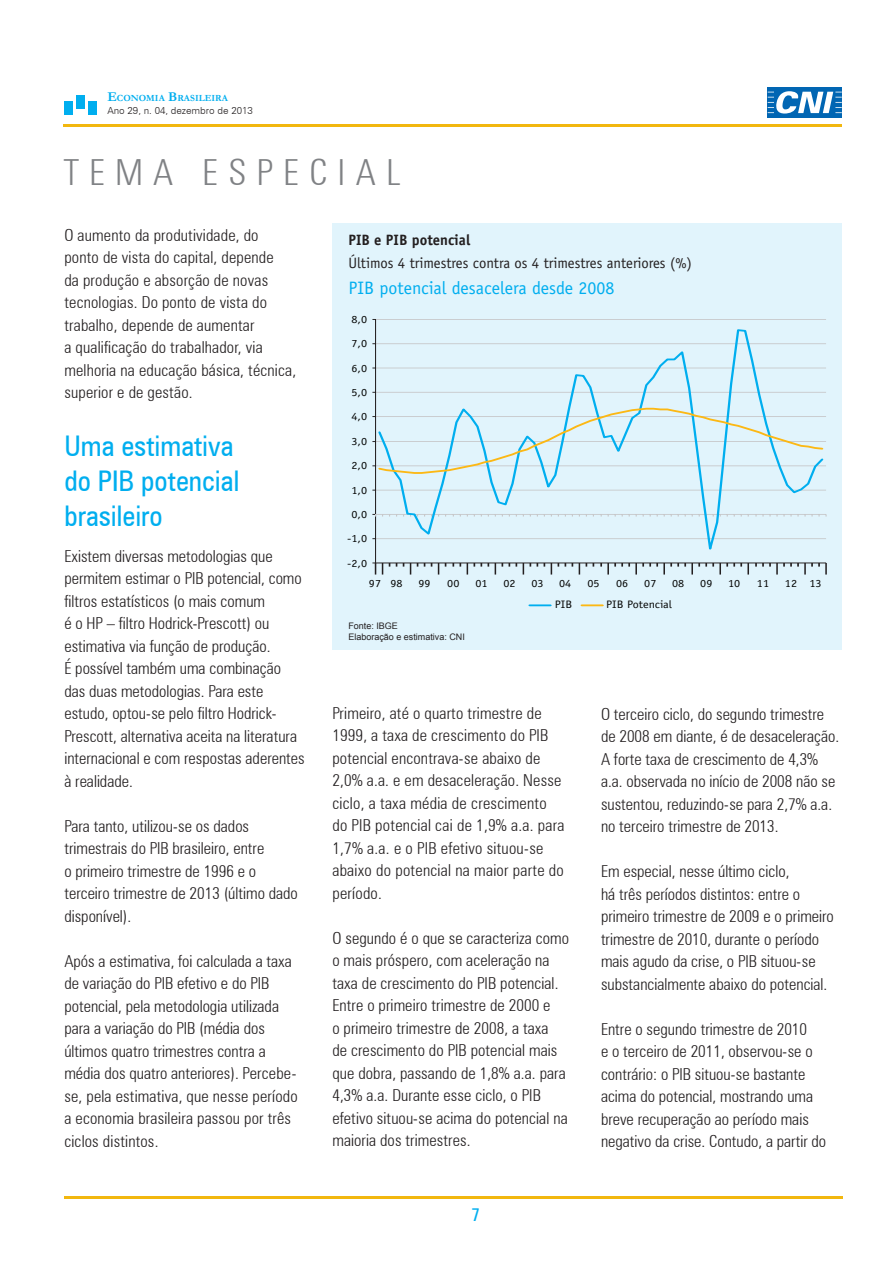
<style>
.page{position:relative;width:893px;height:1263px;background:#fff}
.page>*{position:absolute;margin:0;border:0;box-sizing:border-box;transform-origin:0 0}
.Titulo{font:300 condensed 36px "Zurich BT";letter-spacing:.29em;color:#808285}
.Sub_titulo{font:condensed 28.5px/35.2px "Zurich BT";color:#00aeef}
.t1{font:18px "Officina Sans";color:#00aeef}
.t2{font:condensed 18px "Zurich BT";color:#00aeef}
.corpo_geral{font:300 condensed 16.5px/22.5px "Zurich BT";color:#231f20}
.t3{font:15px "Officina Sans";color:#231f20}
.t4{font:700 15px "Officina Sans";color:#231f20}
.t5{font:10.8px "Officina Sans";color:#040504;scale:1.12 1}
.t6{font:300 9.75px "Zurich BT";color:#231f20}
.t7{font:700 9.45px "Garamond";color:#00aeef}
.t8{font:9px "Arial";color:#231f20}
.s1{font-size:13.5px}
</style>
<div class="page">
<hr style="left:64px;top:1196px;width:779px;height:3px;background:#f2b70f">
<hr style="left:64px;top:124px;width:778px;height:2px;background:#f2b70f">
<div style="left:768px;top:87px;width:74px;height:30px;background:#0166b3"></div>
<svg style="left:768px;top:91px;width:74px;height:23px"></svg>
<div style="left:64px;top:101px;width:9px;height:14px;background:#00aeef"></div>
<div style="left:76px;top:95px;width:9px;height:14px;background:#00aeef"></div>
<div style="left:88px;top:101px;width:9px;height:14px;background:#00aeef"></div>
<div style="left:332px;top:223px;width:510px;height:426px;background:#e1f4fc"></div>
<hr style="left:376px;top:563px;width:450px;height:1px;background:#231f20">
<hr style="left:376px;top:538px;width:450px;height:1px;background:#c7c8ca">
<hr style="left:376px;top:490px;width:450px;height:1px;background:#c7c8ca">
<hr style="left:376px;top:466px;width:450px;height:1px;background:#c7c8ca">
<hr style="left:376px;top:441px;width:450px;height:1px;background:#c7c8ca">
<hr style="left:376px;top:416px;width:450px;height:1px;background:#c7c8ca">
<hr style="left:376px;top:392px;width:450px;height:1px;background:#c7c8ca">
<hr style="left:376px;top:368px;width:450px;height:1px;background:#c7c8ca">
<hr style="left:376px;top:343px;width:450px;height:1px;background:#c7c8ca">
<hr style="left:376px;top:319px;width:450px;height:1px;background:#c7c8ca">
<hr style="left:375px;top:319px;width:1px;height:244px;background:#231f20">
<hr style="left:376px;top:514px;width:450px;height:1px;background:#c7c8ca">
<svg style="left:377px;top:329px;width:448px;height:221px"></svg>
<svg style="left:372px;top:407px;width:453px;height:68px"></svg>
<svg style="left:372px;top:563px;width:4px;height:11px"></svg>
<hr style="left:529px;top:604px;width:21px;height:2px;background:#00aeef">
<hr style="left:582px;top:604px;width:21px;height:2px;background:#fcb814">
<p class="t7" style="left:107px;top:92px;width:122px"><span class="s1">E</span>CONOMIA <span class="s1">B</span>RASILEIRA</p>
<p class="t6" style="left:107px;top:105px;width:147px">Ano 29, n. 04, dezembro de 2013</p>
<p class="Titulo" style="left:64px;top:150px;width:338px">TEMA ESPECIAL</p>
<p class="corpo_geral" style="left:64px;top:223px;width:233px">O aumento da produtividade, do ponto de vista do capital, depende<br>da produção e absorção de novas tecnologias. Do ponto de vista do trabalho, depende de aumentar<br>a qualificação do trabalhador, via melhoria na educação básica, técnica, superior e de gestão.</p>
<p class="Sub_titulo" style="left:64px;top:428px;width:176px">Uma estimativa do PIB potencial brasileiro</p>
<p class="corpo_geral" style="left:64px;top:544px;width:242px">Existem diversas metodologias que permitem estimar o PIB potencial, como filtros estatísticos (o mais comum<br>é o HP – filtro Hodrick-Prescott) ou estimativa via função de produção.<br>É possível também uma combinação das duas metodologias. Para este estudo, optou-se pelo filtro Hodrick-Prescott, alternativa aceita na literatura internacional e com respostas aderentes à realidade.</p>
<p class="corpo_geral" style="left:64px;top:814px;width:235px">Para tanto, utilizou-se os dados trimestrais do PIB brasileiro, entre<br>o primeiro trimestre de 1996 e o terceiro trimestre de 2013 (último dado disponível).</p>
<p class="corpo_geral" style="left:64px;top:949px;width:235px">Após a estimativa, foi calculada a taxa de variação do PIB efetivo e do PIB potencial, pela metodologia utilizada para a variação do PIB (média dos últimos quatro trimestres contra a média dos quatro anteriores). Percebe&shy;se, pela estimativa, que nesse período a economia brasileira passou por três ciclos distintos.</p>
<p class="t4" style="left:348px;top:231px;width:123px">PIB e PIB potencial</p>
<p class="t3" style="left:348px;top:254px;width:345px">Últimos 4 trimestres contra os 4 trimestres anteriores (%)</p>
<p class="t1" style="left:348px;top:277px;width:268px">PIB potencial desacelera desde 2008</p>
<p class="t5" style="left:351px;top:313px;width:16px">8,0</p>
<p class="t5" style="left:351px;top:337px;width:16px">7,0</p>
<p class="t5" style="left:351px;top:362px;width:16px">6,0</p>
<p class="t5" style="left:351px;top:386px;width:16px">5,0</p>
<p class="t5" style="left:351px;top:410px;width:16px">4,0</p>
<p class="t5" style="left:351px;top:435px;width:16px">3,0</p>
<p class="t5" style="left:351px;top:459px;width:16px">2,0</p>
<p class="t5" style="left:351px;top:484px;width:16px">1,0</p>
<p class="t5" style="left:351px;top:508px;width:16px">0,0</p>
<p class="t5" style="left:347px;top:532px;width:19px">-1,0</p>
<p class="t5" style="left:347px;top:556px;width:19px">-2,0</p>
<p class="t5" style="left:369px;top:577px;width:32px">97 98</p>
<p class="t5" style="left:419px;top:577px;width:12px">99</p>
<p class="t5" style="left:447px;top:577px;width:12px">00</p>
<p class="t5" style="left:475px;top:577px;width:12px">01</p>
<p class="t5" style="left:503px;top:577px;width:12px">02</p>
<p class="t5" style="left:531px;top:577px;width:12px">03</p>
<p class="t5" style="left:559px;top:577px;width:12px">04</p>
<p class="t5" style="left:587px;top:577px;width:12px">05</p>
<p class="t5" style="left:616px;top:577px;width:12px">06</p>
<p class="t5" style="left:644px;top:577px;width:12px">07</p>
<p class="t5" style="left:672px;top:577px;width:12px">08</p>
<p class="t5" style="left:700px;top:577px;width:12px">09</p>
<p class="t5" style="left:728px;top:577px;width:12px">10</p>
<p class="t5" style="left:757px;top:577px;width:12px">11</p>
<p class="t5" style="left:785px;top:577px;width:34px">12 13</p>
<p class="t5" style="left:555px;top:598px;width:17px">PIB</p>
<p class="t5" style="left:606px;top:598px;width:60px">PIB Potencial</p>
<p class="t8" style="left:348px;top:620px;width:51px">Fonte: IBGE</p>
<p class="t8" style="left:348px;top:631px;width:118px">Elaboração e estimativa: CNI</p>
<p class="corpo_geral" style="left:332px;top:702px;width:234px">Primeiro, até o quarto trimestre de<br>1999, a taxa de crescimento do PIB potencial encontrava-se abaixo de<br>2,0% a.a. e em desaceleração. Nesse ciclo, a taxa média de crescimento do PIB potencial cai de 1,9% a.a. para<br>1,7% a.a. e o PIB efetivo situou-se abaixo do potencial na maior parte do período.</p>
<p class="corpo_geral" style="left:332px;top:927px;width:238px">O segundo é o que se caracteriza como o mais próspero, com aceleração na taxa de crescimento do PIB potencial.<br>Entre o primeiro trimestre de 2000 e<br>o primeiro trimestre de 2008, a taxa<br>de crescimento do PIB potencial mais que dobra, passando de 1,8% a.a. para 4,3% a.a. Durante esse ciclo, o PIB efetivo situou-se acima do potencial na maioria dos trimestres.</p>
<p class="t2" style="left:472px;top:1204px;width:10px">7</p>
<p class="corpo_geral" style="left:601px;top:702px;width:240px">O terceiro ciclo, do segundo trimestre de 2008 em diante, é de desaceleração.<br>A forte taxa de crescimento de 4,3% a.a. observada no início de 2008 não se sustentou, reduzindo-se para 2,7% a.a. no terceiro trimestre de 2013.</p>
<p class="corpo_geral" style="left:601px;top:860px;width:234px">Em especial, nesse último ciclo,<br>há três períodos distintos: entre o primeiro trimestre de 2009 e o primeiro trimestre de 2010, durante o período mais agudo da crise, o PIB situou-se substancialmente abaixo do potencial.</p>
<p class="corpo_geral" style="left:601px;top:1017px;width:227px">Entre o segundo trimestre de 2010<br>e o terceiro de 2011, observou-se o contrário: o PIB situou-se bastante acima do potencial, mostrando uma breve recuperação ao período mais negativo da crise. Contudo, a partir do</p>
</div>
